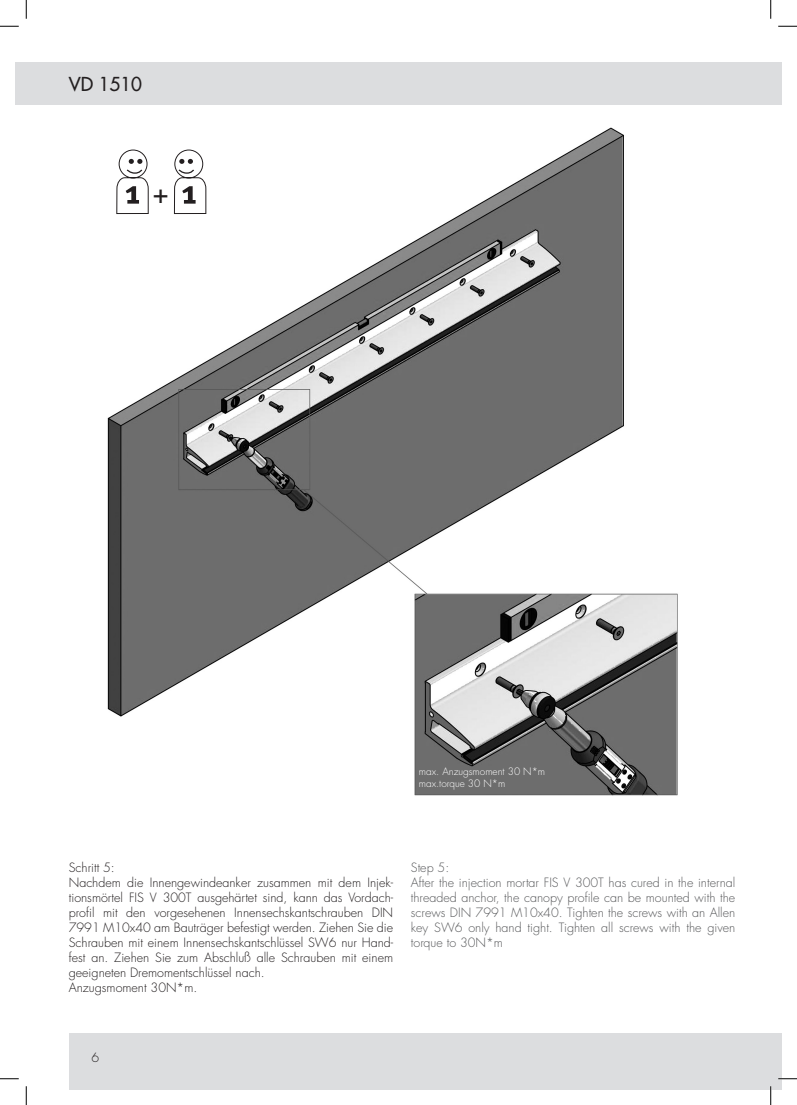
<style>
.page{position:relative;width:797px;height:1105px;background:#fff}
.page>*{position:absolute;margin:0;border:0;box-sizing:border-box;transform-origin:0 0}
.t1{font:26.25px "Futura";color:#231f20}
.t2{font:18.75px "Futura";color:#231f20}
.t3{font:300 12.5px/15px "Futura";color:#231f20;text-align:justify}
.t4{font:300 12.5px/15px "Futura";color:#57585a;text-align:justify}
.t5{font:300 10px "Futura";color:#fff}
</style>
<div class="page">
<div style="left:69px;top:1033px;width:712px;height:56px;background:#dcdddf"></div>
<div style="left:16px;top:62px;width:765px;height:43px;background:#dcdddf"></div>
<img style="left:107px;top:127px;width:571px;height:669px">
<svg style="left:112px;top:147px;width:39px;height:71px"></svg>
<svg style="left:170px;top:147px;width:39px;height:71px"></svg>
<svg style="left:0;top:25px;width:19px;height:2px"></svg>
<svg style="left:778px;top:25px;width:19px;height:2px"></svg>
<svg style="left:0;top:1078px;width:19px;height:1px"></svg>
<svg style="left:778px;top:1078px;width:19px;height:1px"></svg>
<svg style="left:25px;top:0;width:2px;height:19px"></svg>
<svg style="left:25px;top:1086px;width:2px;height:19px"></svg>
<svg style="left:770px;top:0;width:1px;height:19px"></svg>
<svg style="left:770px;top:1086px;width:1px;height:19px"></svg>
<h2 class="t2" style="left:69px;top:72px;width:75px">VD 1510</h2>
<p class="t1" style="left:153px;top:176px;width:17px">+</p>
<p class="t5" style="left:419px;top:765px;width:128px">max. Anzugsmoment 30 N*m</p>
<p class="t5" style="left:419px;top:777px;width:88px">max.torque 30 N*m</p>
<p class="t3" style="left:69px;top:860px;width:48px">Schritt 5:</p>
<p class="t3" style="left:69px;top:875px;width:326px">Nachdem die Innengewindeanker zusammen mit dem Injek&shy;tionsmörtel FIS V 300T ausgehärtet sind, kann das Vordach&shy;profil mit den vorgesehenen Innensechskantschrauben DIN 7991 M10x40 am Bauträger befestigt werden. Ziehen Sie die Schrauben mit einem Innensechskantschlüssel SW6 nur Hand&shy;fest an. Ziehen Sie zum Abschluß alle Schrauben mit einem geeigneten Dremomentschlüssel nach.</p>
<p class="t3" style="left:69px;top:980px;width:130px">Anzugsmoment 30N*m.</p>
<p class="t4" style="left:411px;top:860px;width:40px">Step 5:</p>
<p class="t4" style="left:411px;top:875px;width:326px">After the injection mortar FIS V 300T has cured in the internal threaded anchor, the canopy profile can be mounted with the screws DIN 7991 M10x40. Tighten the screws with an Allen key SW6 only hand tight. Tighten all screws with the given torque to 30N*m</p>
<p class="t3" style="left:91px;top:1050px;width:9px">6</p>
</div>
